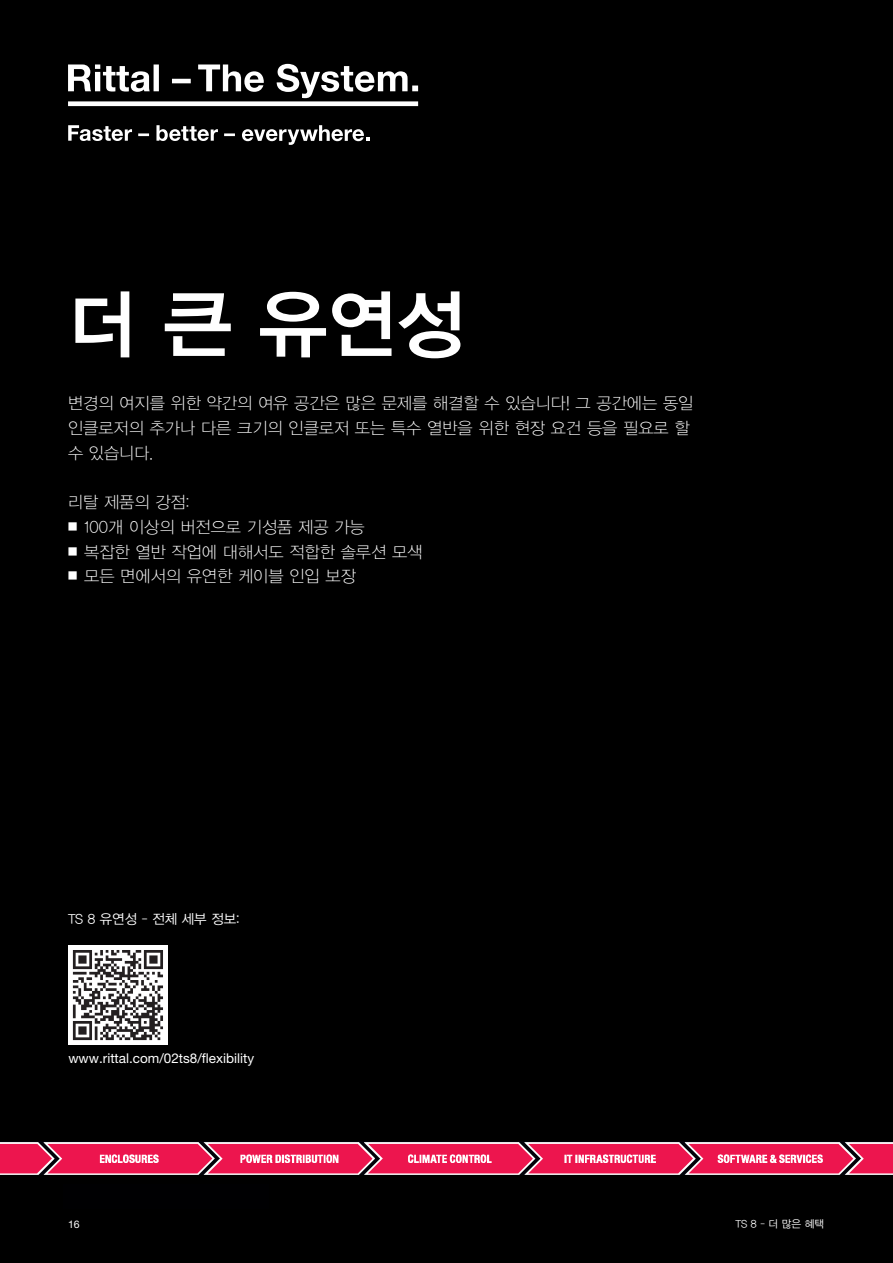
<style>
.page{position:relative;width:893px;height:1263px;background:#000}
.page>*{position:absolute;margin:0;border:0;box-sizing:border-box;transform-origin:0 0}
.t1{font:75px "YDGO14 KS Cms UHC H";color:#fff}
.t2{font:16.5px/24.8px "YDGO11 KS Cms UHC H";color:#fff}
.t3{font:13.5px "Neue Helvetica For Rittal";color:#fff}
.t4{font:13.5px "YDGO12 KS Cms UHC H";color:#fff}
.t5{font:10.5px "YDGO12 KS Cms UHC H";color:#fff}
.t6{font:10.5px "Neue Helvetica For Rittal";color:#fff}
.s1{font-family:"Neue Helvetica For Rittal";font-weight:300}
</style>
<div class="page">
<svg style="left:68px;top:64px;width:350px;height:81px"></svg>
<div style="left:68px;top:945px;width:100px;height:100px;background:#fff"></div>
<div style="left:70px;top:947px;width:96px;height:96px;background:linear-gradient(to bottom,#f9f9f9,#f7f7f7)"></div>
<svg style="left:73px;top:950px;width:90px;height:90px"></svg>
<svg style="left:0;top:1141px;width:893px;height:33px;background:#e03c68"></svg>
<div style="left:63px;top:1184px;width:205px;height:25px;background:#000002"></div>
<h1 class="t1" style="left:68px;top:287px;width:399px">더 큰 유연성</h1>
<p class="t2" style="left:68px;top:391px;width:627px">변경의 여지를 위한 약간의 여유 공간은 많은 문제를 해결할 수 있습니다! 그 공간에는 동일 인클로저의 추가나 다른 크기의 인클로저 또는 특수 열반을 위한 현장 요건 등을 필요로 할 수 있습니다.</p>
<p class="t2" style="left:68px;top:490px;width:356px">리탈 제품의 강점:<br><span class="s1">◾</span> 100개 이상의 버전으로 기성품 제공 가능<br><span class="s1">◾</span> 복잡한 열반 작업에 대해서도 적합한 솔루션 모색 <span class="s1">◾</span> 모든 면에서의 유연한 케이블 인입 보장</p>
<p class="t4" style="left:68px;top:912px;width:173px">TS 8 유연성 – 전체 세부 정보:</p>
<p class="t3" style="left:68px;top:1050px;width:187px">www.rittal.com/02ts8/flexibility</p>
<p class="t6" style="left:68px;top:1218px;width:13px">16</p>
<p class="t5" style="left:735px;top:1219px;width:90px">TS 8 – 더 많은 혜택</p>
</div>
